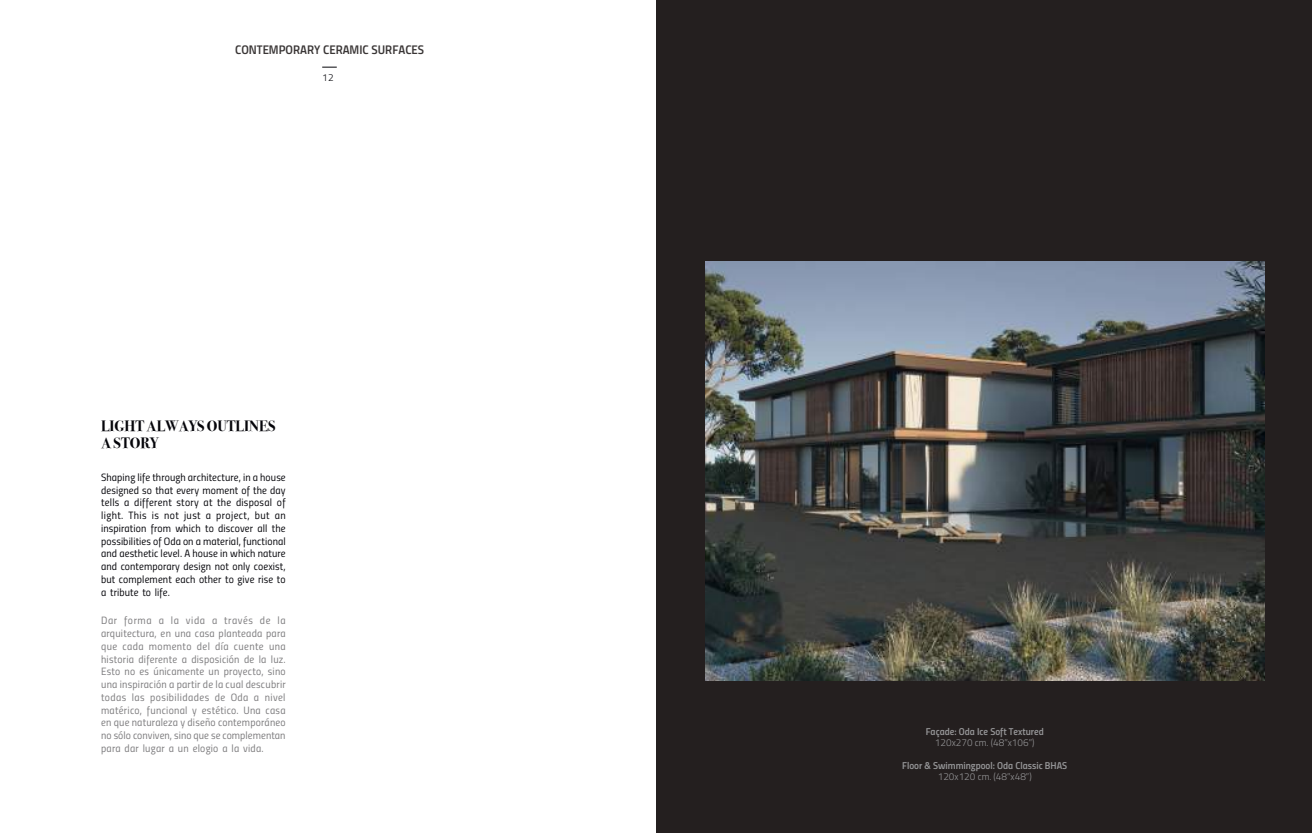
<style>
.page{position:relative;width:1312px;height:833px;background:#fff}
.page>*{position:absolute;margin:0;border:0;box-sizing:border-box;transform-origin:0 0}
.t1{font:700 15px/17.5px "Bodoni Svty Two ITCTT";color:#05050a}
.t2{font:12.5px "Titillium Semibold Upright";color:#393535}
.t3{font:10.62px/12.8px "Titillium Regular Upright";letter-spacing:.005em;color:#7d7c7e;text-align:justify}
.t4{font:10.62px/12.8px "Titillium Regular Upright";letter-spacing:.01em;color:#05050a;text-align:justify}
.t5{font:10px "Titillium Semibold Upright";color:#969698}
.t6{font:10px "Titillium Light Upright";color:#969698}
.t7{font:10px "Titillium Light Upright";color:#05050a}
</style>
<div class="page">
<svg style="left:322px;top:67px;width:15px;height:1px"></svg>
<div style="left:656px;top:0;width:655px;height:833px;background:#241f1f"></div>
<img style="left:705px;top:261px;width:558px;height:419px">
<p class="t2" style="left:235px;top:40px;width:190px">CONTEMPORARY CERAMIC SURFACES</p>
<p class="t7" style="left:322px;top:70px;width:13px">12</p>
<h1 class="t1" style="left:101px;top:415px;width:176px">LIGHT ALWAYS OUTLINES<br>A STORY</h1>
<p class="t4" style="left:101px;top:470px;width:186px">Shaping life through architecture, in a house designed so that every moment of the day tells a different story at the disposal of light. This is not just a project, but an inspiration from which to discover all the possibilities of Oda on a material, functional and aesthetic level. A house in which nature and contemporary design not only coexist, but complement each other to give rise to a tribute to life.</p>
<p class="t3" style="left:101px;top:613px;width:186px">Dar forma a la vida a través de la arquitectura, en una casa planteada para que cada momento del día cuente una historia diferente a disposición de la luz.<br>Esto no es únicamente un proyecto, sino una inspiración a partir de la cual descubrir todas las posibilidades de Oda a nivel matérico, funcional y estético. Una casa en que naturaleza y diseño contemporáneo no sólo conviven, sino que se complementan para dar lugar a un elogio a la vida.</p>
<p class="t5" style="left:925px;top:723px;width:119px">Façade: Oda Ice Soft Textured</p>
<p class="t6" style="left:934px;top:735px;width:101px">120x270 cm. (48”x106”)</p>
<p class="t5" style="left:902px;top:757px;width:167px">Floor &amp; Swimmingpool: Oda Classic BHAS</p>
<p class="t6" style="left:937px;top:769px;width:95px">120x120 cm. (48”x48”)</p>
</div>
